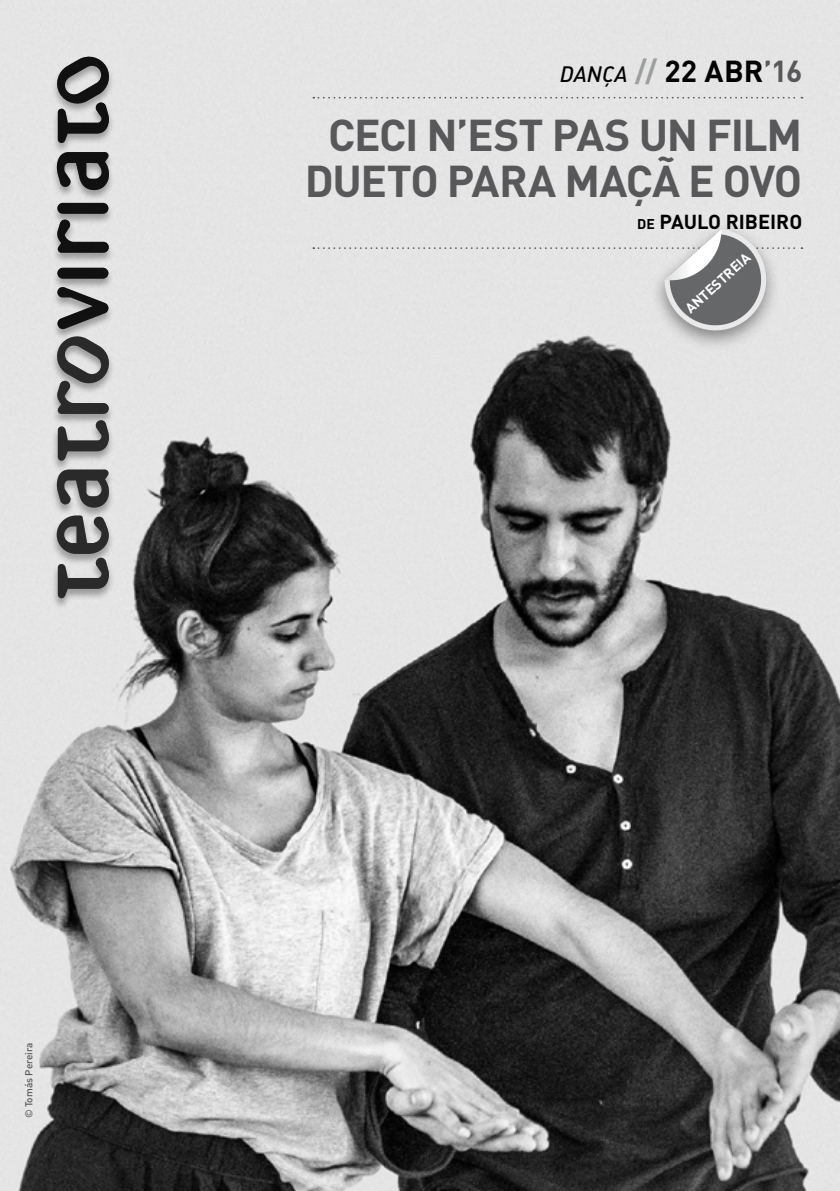
<style>
.page{position:relative;width:840px;height:1191px;background:#fff}
.page>*{position:absolute;margin:0;border:0;box-sizing:border-box;transform-origin:0 0}
.t1{font:700 44px/46px "DIN";letter-spacing:-.03em;color:#58585a;text-align:center}
.t2{font:22px "DIN Medium Italic Alt";letter-spacing:.005em;color:#000}
.t3{font:20px "DIN Bold Alternate";color:#000}
.t4{font:14px "DIN Bold Alternate";color:#fff}
.t5{font:10px "DIN Medium Alternate";color:#58585a}
.s1{font-family:"DIN";font-weight:700;font-size:30px;color:#9c9e9f}
.s2{font-family:"DIN";font-weight:700;font-size:30px}
.s3{font-family:"DIN";font-weight:700;font-size:30px;color:#58585a}
.s4{font-size:14px}
</style>
<div class="page">
<img style="left:0;top:0;width:839px;height:1191px">
<div style="left:51px;top:56px;width:64px;height:284px;background:#e4e4e4"></div>
<div style="left:50px;top:336px;width:65px;height:273px;background:#e3e3e3"></div>
<svg style="left:54px;top:54px;width:58px;height:544px"></svg>
<svg style="left:313px;top:97px;width:489px;height:2px"></svg>
<div style="left:649px;top:222px;width:131px;height:130px;background:#3e3d40;opacity:.58"></div>
<svg style="left:313px;top:229px;width:489px;height:103px;background:#d6d6d6"></svg>
<p class="t2" style="left:559px;top:60px;width:244px">DANÇA <span class="s1">//</span> <span class="s2">22 ABR</span><span class="s3">’16</span></p>
<p class="t1" style="left:305px;top:110px;width:498px">CECI N’EST PAS UN FILM<br>DUETO PARA MAÇÃ E OVO</p>
<p class="t3" style="left:636px;top:209px;width:167px"><span class="s4">de</span> PAULO RIBEIRO</p>
<p class="t4" style="left:681px;top:304px;width:84px;rotate:-43deg">ANTESTREIA</p>
<p class="t5" style="left:22px;top:1118px;width:78px;rotate:-90deg">© Tomás Pereira</p>
</div>
